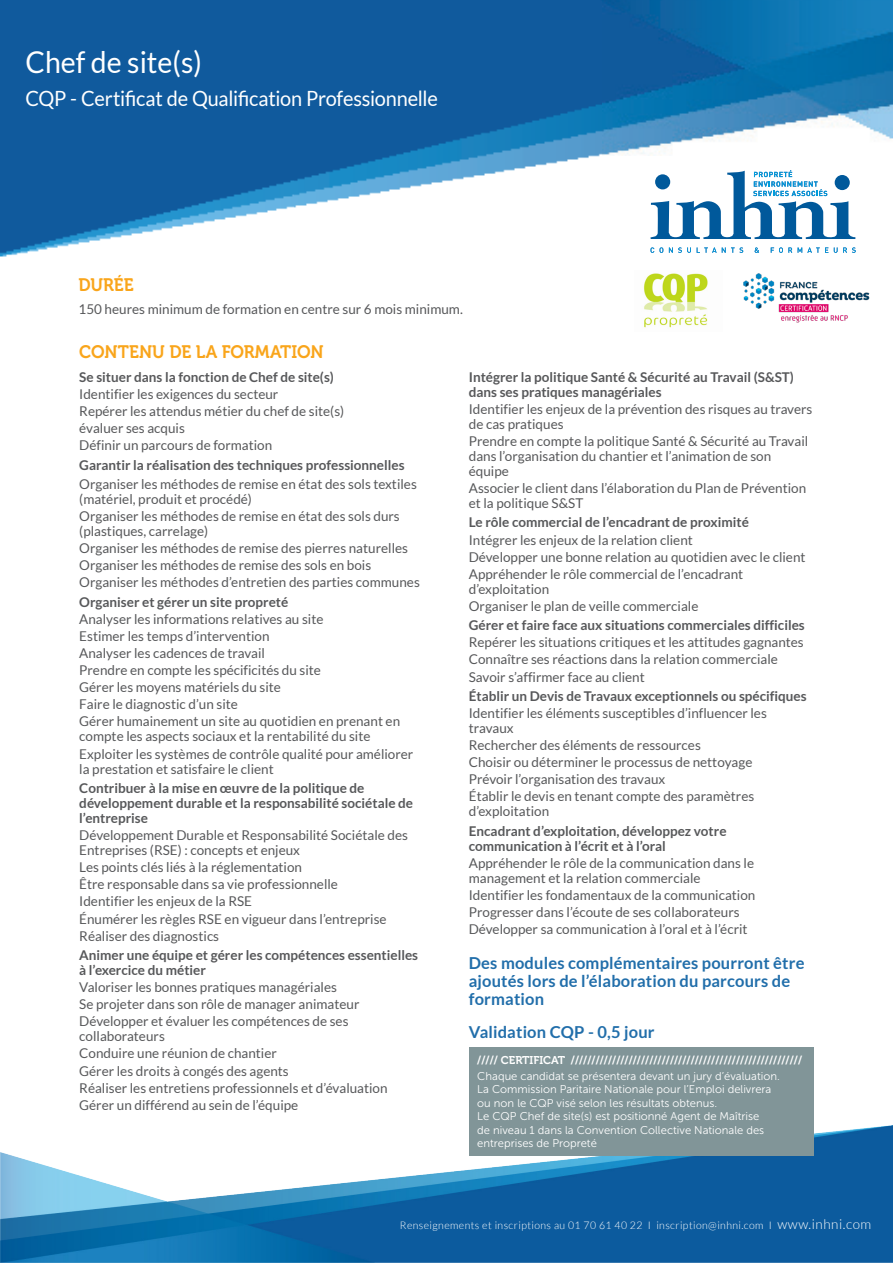
<style>
.page{position:relative;width:893px;height:1263px;background:#fff}
.page>*{position:absolute;margin:0;border:0;box-sizing:border-box;transform-origin:0 0}
.Titre_produit{font:30px "Lato";color:#fff;scale:.95 1}
.t1{font:21px "Lato";letter-spacing:-.01em;color:#fff;scale:.95 1}
.t2{font:18px "Museo 700";letter-spacing:-.005em;color:#f9a51b;scale:.95 1}
.Style_de_paragraphe{font:700 16.5px/18px "Lato";letter-spacing:.01em;color:#216eaa}
.Style_de_paragraphe-2{font:13.5px/15px "Lato";color:#57585a}
.Style_de_paragraphe-3{font:700 13.5px/15px "Lato";color:#57585a}
.t3{font:11.25px/13.5px "Museo Sans 300";color:#fff}
.SOUS_TITRES{font:11.25px "Museo 700";color:#fff}
.t4{font:300 10.5px "Lato";letter-spacing:.04em;color:#fff}
.s1{font-size:13.5px}
</style>
<div class="page">
<img style="left:0;top:0;width:295px;height:257px">
<img style="left:295px;top:0;width:307px;height:208px">
<img style="left:602px;top:0;width:291px;height:156px">
<svg style="left:651px;top:247px;width:3px;height:6px"></svg>
<svg style="left:660px;top:247px;width:3px;height:6px"></svg>
<svg style="left:669px;top:247px;width:22px;height:6px"></svg>
<svg style="left:697px;top:247px;width:46px;height:6px"></svg>
<svg style="left:755px;top:247px;width:4px;height:6px"></svg>
<svg style="left:771px;top:247px;width:21px;height:6px"></svg>
<svg style="left:798px;top:247px;width:30px;height:6px"></svg>
<svg style="left:834px;top:247px;width:3px;height:6px"></svg>
<svg style="left:843px;top:247px;width:13px;height:6px"></svg>
<svg style="left:651px;top:170px;width:204px;height:69px"></svg>
<img style="left:1px;top:1126px;width:892px;height:137px">
<div style="left:469px;top:1047px;width:344px;height:109px;background:#819598"></div>
<img style="left:743px;top:273px;width:127px;height:50px">
<img style="left:643px;top:273px;width:65px;height:55px">
<p class="Titre_produit" style="left:26px;top:45px;width:187px">Chef de site(s)</p>
<p class="t1" style="left:26px;top:86px;width:436px">CQP - Certificat de Qualification Professionnelle</p>
<p class="t2" style="left:79px;top:275px;width:59px">DURÉE</p>
<p class="Style_de_paragraphe-2" style="left:79px;top:302px;width:386px">150 heures minimum de formation en centre sur 6 mois minimum.</p>
<p class="t2" style="left:79px;top:342px;width:259px">CONTENU DE LA FORMATION</p>
<p class="Style_de_paragraphe-3" style="left:79px;top:369px;width:256px">Se situer dans la fonction de Chef de site(s)</p>
<p class="Style_de_paragraphe-2" style="left:79px;top:386px;width:201px">Identifier les exigences du secteur</p>
<p class="Style_de_paragraphe-2" style="left:79px;top:404px;width:266px">Repérer les attendus métier du chef de site(s)</p>
<p class="Style_de_paragraphe-2" style="left:79px;top:421px;width:107px">évaluer ses acquis</p>
<p class="Style_de_paragraphe-2" style="left:79px;top:438px;width:194px">Définir un parcours de formation</p>
<p class="Style_de_paragraphe-3" style="left:79px;top:457px;width:327px">Garantir la réalisation des techniques professionnelles</p>
<p class="Style_de_paragraphe-2" style="left:79px;top:476px;width:339px">Organiser les méthodes de remise en état des sols textiles (matériel, produit et procédé)</p>
<p class="Style_de_paragraphe-2" style="left:79px;top:508px;width:322px">Organiser les méthodes de remise en état des sols durs (plastiques, carrelage)</p>
<p class="Style_de_paragraphe-2" style="left:79px;top:541px;width:330px">Organiser les méthodes de remise des pierres naturelles</p>
<p class="Style_de_paragraphe-2" style="left:79px;top:558px;width:293px">Organiser les méthodes de remise des sols en bois</p>
<p class="Style_de_paragraphe-2" style="left:79px;top:575px;width:342px">Organiser les méthodes d’entretien des parties communes</p>
<p class="Style_de_paragraphe-3" style="left:79px;top:594px;width:211px">Organiser et gérer un site propreté</p>
<p class="Style_de_paragraphe-2" style="left:79px;top:611px;width:246px">Analyser les informations relatives au site</p>
<p class="Style_de_paragraphe-2" style="left:79px;top:628px;width:192px">Estimer les temps d’intervention</p>
<p class="Style_de_paragraphe-2" style="left:79px;top:645px;width:187px">Analyser les cadences de travail</p>
<p class="Style_de_paragraphe-2" style="left:79px;top:663px;width:243px">Prendre en compte les spécificités du site</p>
<p class="Style_de_paragraphe-2" style="left:79px;top:680px;width:203px">Gérer les moyens matériels du site</p>
<p class="Style_de_paragraphe-2" style="left:79px;top:697px;width:160px">Faire le diagnostic d’un site</p>
<p class="Style_de_paragraphe-2" style="left:79px;top:714px;width:322px">Gérer humainement un site au quotidien en prenant en compte les aspects sociaux et la rentabilité du site</p>
<p class="Style_de_paragraphe-2" style="left:79px;top:746px;width:336px">Exploiter les systèmes de contrôle qualité pour améliorer la prestation et satisfaire le client</p>
<p class="Style_de_paragraphe-3" style="left:79px;top:780px;width:335px">Contribuer à la mise en œuvre de la politique de développement durable et la responsabilité sociétale de l’entreprise</p>
<p class="Style_de_paragraphe-2" style="left:79px;top:827px;width:330px">Développement Durable et Responsabilité Sociétale des<br>Entreprises (RSE) : concepts et enjeux</p>
<p class="Style_de_paragraphe-2" style="left:79px;top:860px;width:224px">Les points clés liés à la réglementation</p>
<p class="Style_de_paragraphe-2" style="left:79px;top:877px;width:260px">Être responsable dans sa vie professionnelle</p>
<p class="Style_de_paragraphe-2" style="left:79px;top:894px;width:174px">Identifier les enjeux de la RSE</p>
<p class="Style_de_paragraphe-2" style="left:79px;top:911px;width:309px">Énumérer les règles RSE en vigueur dans l’entreprise</p>
<p class="Style_de_paragraphe-2" style="left:79px;top:928px;width:141px">Réaliser des diagnostics</p>
<p class="Style_de_paragraphe-3" style="left:79px;top:947px;width:340px">Animer une équipe et gérer les compétences essentielles à l’exercice du métier</p>
<p class="Style_de_paragraphe-2" style="left:79px;top:979px;width:259px">Valoriser les bonnes pratiques managériales</p>
<p class="Style_de_paragraphe-2" style="left:79px;top:997px;width:282px">Se projeter dans son rôle de manager animateur</p>
<p class="Style_de_paragraphe-2" style="left:79px;top:1014px;width:271px">Développer et évaluer les compétences de ses collaborateurs</p>
<p class="Style_de_paragraphe-2" style="left:79px;top:1046px;width:199px">Conduire une réunion de chantier</p>
<p class="Style_de_paragraphe-2" style="left:79px;top:1063px;width:211px">Gérer les droits à congés des agents</p>
<p class="Style_de_paragraphe-2" style="left:79px;top:1080px;width:310px">Réaliser les entretiens professionnels et d’évaluation</p>
<p class="Style_de_paragraphe-2" style="left:79px;top:1097px;width:220px">Gérer un différend au sein de l’équipe</p>
<p class="Style_de_paragraphe-3" style="left:469px;top:369px;width:327px">Intégrer la politique Santé &amp; Sécurité au Travail (S&amp;ST) dans ses pratiques managériales</p>
<p class="Style_de_paragraphe-2" style="left:469px;top:401px;width:345px">Identifier les enjeux de la prévention des risques au travers de cas pratiques</p>
<p class="Style_de_paragraphe-2" style="left:469px;top:434px;width:341px">Prendre en compte la politique Santé &amp; Sécurité au Travail dans l’organisation du chantier et l’animation de son équipe</p>
<p class="Style_de_paragraphe-2" style="left:469px;top:481px;width:339px">Associer le client dans l’élaboration du Plan de Prévention et la politique S&amp;ST</p>
<p class="Style_de_paragraphe-3" style="left:469px;top:515px;width:282px">Le rôle commercial de l’encadrant de proximité</p>
<p class="Style_de_paragraphe-2" style="left:469px;top:532px;width:226px">Intégrer les enjeux de la relation client</p>
<p class="Style_de_paragraphe-2" style="left:469px;top:549px;width:338px">Développer une bonne relation au quotidien avec le client</p>
<p class="Style_de_paragraphe-2" style="left:469px;top:566px;width:276px">Appréhender le rôle commercial de l’encadrant d’exploitation</p>
<p class="Style_de_paragraphe-2" style="left:469px;top:598px;width:231px">Organiser le plan de veille commerciale</p>
<p class="Style_de_paragraphe-3" style="left:469px;top:618px;width:337px">Gérer et faire face aux situations commerciales difficiles</p>
<p class="Style_de_paragraphe-2" style="left:469px;top:635px;width:336px">Repérer les situations critiques et les attitudes gagnantes</p>
<p class="Style_de_paragraphe-2" style="left:469px;top:652px;width:311px">Connaître ses réactions dans la relation commerciale</p>
<p class="Style_de_paragraphe-2" style="left:469px;top:669px;width:178px">Savoir s’affirmer face au client</p>
<p class="Style_de_paragraphe-3" style="left:469px;top:688px;width:339px">Établir un Devis de Travaux exceptionnels ou spécifiques</p>
<p class="Style_de_paragraphe-2" style="left:469px;top:705px;width:300px">Identifier les éléments susceptibles d’influencer les travaux</p>
<p class="Style_de_paragraphe-2" style="left:469px;top:738px;width:234px">Rechercher des éléments de ressources</p>
<p class="Style_de_paragraphe-2" style="left:469px;top:755px;width:285px">Choisir ou déterminer le processus de nettoyage</p>
<p class="Style_de_paragraphe-2" style="left:469px;top:772px;width:198px">Prévoir l’organisation des travaux</p>
<p class="Style_de_paragraphe-2" style="left:469px;top:789px;width:287px">Établir le devis en tenant compte des paramètres d’exploitation</p>
<p class="Style_de_paragraphe-3" style="left:469px;top:823px;width:259px">Encadrant d’exploitation, développez votre communication à l’écrit et à l’oral</p>
<p class="Style_de_paragraphe-2" style="left:469px;top:855px;width:287px">Appréhender le rôle de la communication dans le management et la relation commerciale</p>
<p class="Style_de_paragraphe-2" style="left:469px;top:887px;width:288px">Identifier les fondamentaux de la communication</p>
<p class="Style_de_paragraphe-2" style="left:469px;top:905px;width:272px">Progresser dans l’écoute de ses collaborateurs</p>
<p class="Style_de_paragraphe-2" style="left:469px;top:922px;width:280px">Développer sa communication à l’oral et à l’écrit</p>
<p class="Style_de_paragraphe" style="left:469px;top:954px;width:337px">Des modules complémentaires pourront être ajoutés lors de l’élaboration du parcours de formation</p>
<p class="Style_de_paragraphe" style="left:469px;top:1023px;width:187px">Validation CQP - 0,5 jour</p>
<p class="SOUS_TITRES" style="left:477px;top:1054px;width:326px">///// CERTIFICAT ////////////////////////////////////////////////////////</p>
<p class="t3" style="left:477px;top:1069px;width:304px">Chaque candidat se présentera devant un jury d’évaluation.<br>La Commission Paritaire Nationale pour l’Emploi delivrera ou non le CQP visé selon les résultats obtenus.<br>Le CQP Chef de site(s) est positionné Agent de Maîtrise<br>de niveau 1 dans la Convention Collective Nationale des entreprises de Propreté</p>
<p class="t4" style="left:400px;top:1219px;width:473px">Renseignements et inscriptions au 01 70 61 40 22 I inscription@inhni.com I <span class="s1">www.inhni.com</span></p>
</div>
